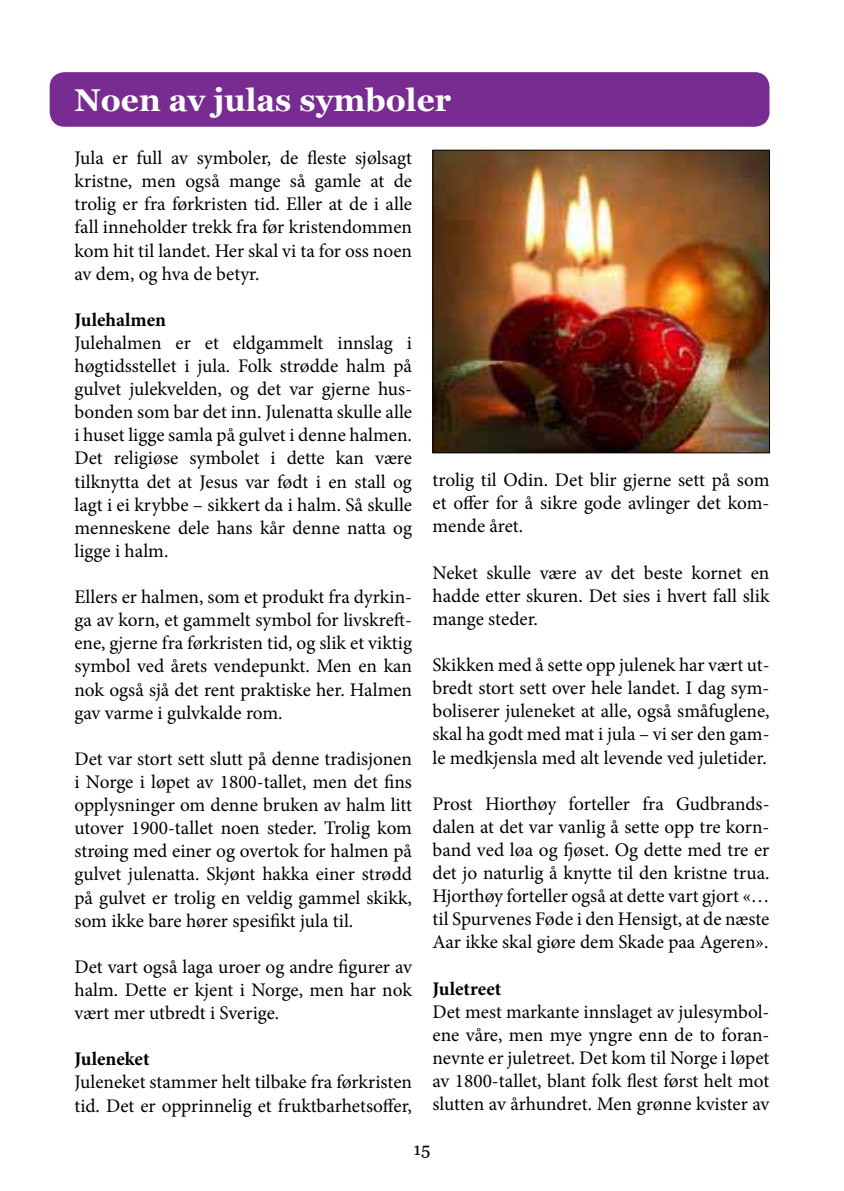
<style>
.page{position:relative;width:844px;height:1191px;background:#fff}
.page>*{position:absolute;margin:0;border:0;box-sizing:border-box;transform-origin:0 0}
.t1{font:700 31.5px "Georgia";color:#fff}
.t2{font:19.25px/23.1px "Minion Pro";color:#000;text-align:justify}
.t3{font:700 19.25px "Minion Pro";letter-spacing:.005em;color:#000}
.t4{font:17.5px "Georgia";color:#000}
</style>
<div class="page">
<div style="left:50px;top:72px;width:719px;height:55px;background:#782b90;border-radius:15px"></div>
<img style="left:434px;top:152px;width:333px;height:299px">
<div style="left:432px;top:150px;width:337px;height:303px;border:1px solid #000"></div>
<h1 class="t1" style="left:74px;top:76px;width:378px">Noen av julas symboler</h1>
<p class="t2" style="left:74px;top:146px;width:339px">Jula er full av symboler, de fleste sjølsagt kristne, men også mange så gamle at de trolig er fra førkristen tid. Eller at de i alle fall inneholder trekk fra før kristendommen kom hit til landet. Her skal vi ta for oss noen av dem, og hva de betyr.</p>
<p class="t3" style="left:74px;top:306px;width:93px">Julehalmen</p>
<p class="t2" style="left:74px;top:331px;width:339px">Julehalmen er et eldgammelt innslag i høgtidsstellet i jula. Folk strødde halm på gulvet julekvelden, og det var gjerne hus&shy;bonden som bar det inn. Julenatta skulle alle i huset ligge samla på gulvet i denne halmen.<br>Det religiøse symbolet i dette kan være tilknytta det at Jesus var født i en stall og lagt i ei krybbe – sikkert da i halm. Så skulle menneskene dele hans kår denne natta og ligge i halm.</p>
<p class="t2" style="left:74px;top:585px;width:339px">Ellers er halmen, som et produkt fra dyrkin&shy;ga av korn, et gammelt symbol for livskreft&shy;ene, gjerne fra førkristen tid, og slik et viktig symbol ved årets vendepunkt. Men en kan nok også sjå det rent praktiske her. Halmen gav varme i gulvkalde rom.</p>
<p class="t2" style="left:74px;top:747px;width:339px">Det var stort sett slutt på denne tradisjonen i Norge i løpet av 1800-tallet, men det fins opplysninger om denne bruken av halm litt utover 1900-tallet noen steder. Trolig kom strøing med einer og overtok for halmen på gulvet julenatta. Skjønt hakka einer strødd på gulvet er trolig en veldig gammel skikk, som ikke bare hører spesifikt jula til.</p>
<p class="t2" style="left:74px;top:955px;width:339px">Det vart også laga uroer og andre figurer av halm. Dette er kjent i Norge, men har nok vært mer utbredt i Sverige.</p>
<p class="t3" style="left:74px;top:1045px;width:77px">Juleneket</p>
<p class="t2" style="left:74px;top:1070px;width:339px">Juleneket stammer helt tilbake fra førkristen tid. Det er opprinnelig et fruktbarhetsoffer,</p>
<p class="t2" style="left:432px;top:468px;width:338px">trolig til Odin. Det blir gjerne sett på som et offer for å sikre gode avlinger det kom&shy;mende året.</p>
<p class="t2" style="left:432px;top:561px;width:339px">Neket skulle være av det beste kornet en hadde etter skuren. Det sies i hvert fall slik mange steder.</p>
<p class="t2" style="left:432px;top:653px;width:338px">Skikken med å sette opp julenek har vært ut&shy;bredt stort sett over hele landet. I dag sym&shy;boliserer juleneket at alle, også småfuglene, skal ha godt med mat i jula – vi ser den gam&shy;le medkjensla med alt levende ved juletider.</p>
<p class="t2" style="left:432px;top:792px;width:338px">Prost Hiorthøy forteller fra Gudbrands&shy;dalen at det var vanlig å sette opp tre korn&shy;band ved løa og fjøset. Og dette med tre er det jo naturlig å knytte til den kristne trua.<br>Hjorthøy forteller også at dette vart gjort «… til Spurvenes Føde i den Hensigt, at de næste Aar ikke skal giøre dem Skade paa Ageren».</p>
<p class="t3" style="left:432px;top:975px;width:70px">Juletreet</p>
<p class="t2" style="left:432px;top:1000px;width:338px">Det mest markante innslaget av julesymbol&shy;ene våre, men mye yngre enn de to foran&shy;nevnte er juletreet. Det kom til Norge i løpet av 1800-tallet, blant folk flest først helt mot slutten av århundret. Men grønne kvister av</p>
<p class="t4" style="left:413px;top:1136px;width:18px">15</p>
</div>
